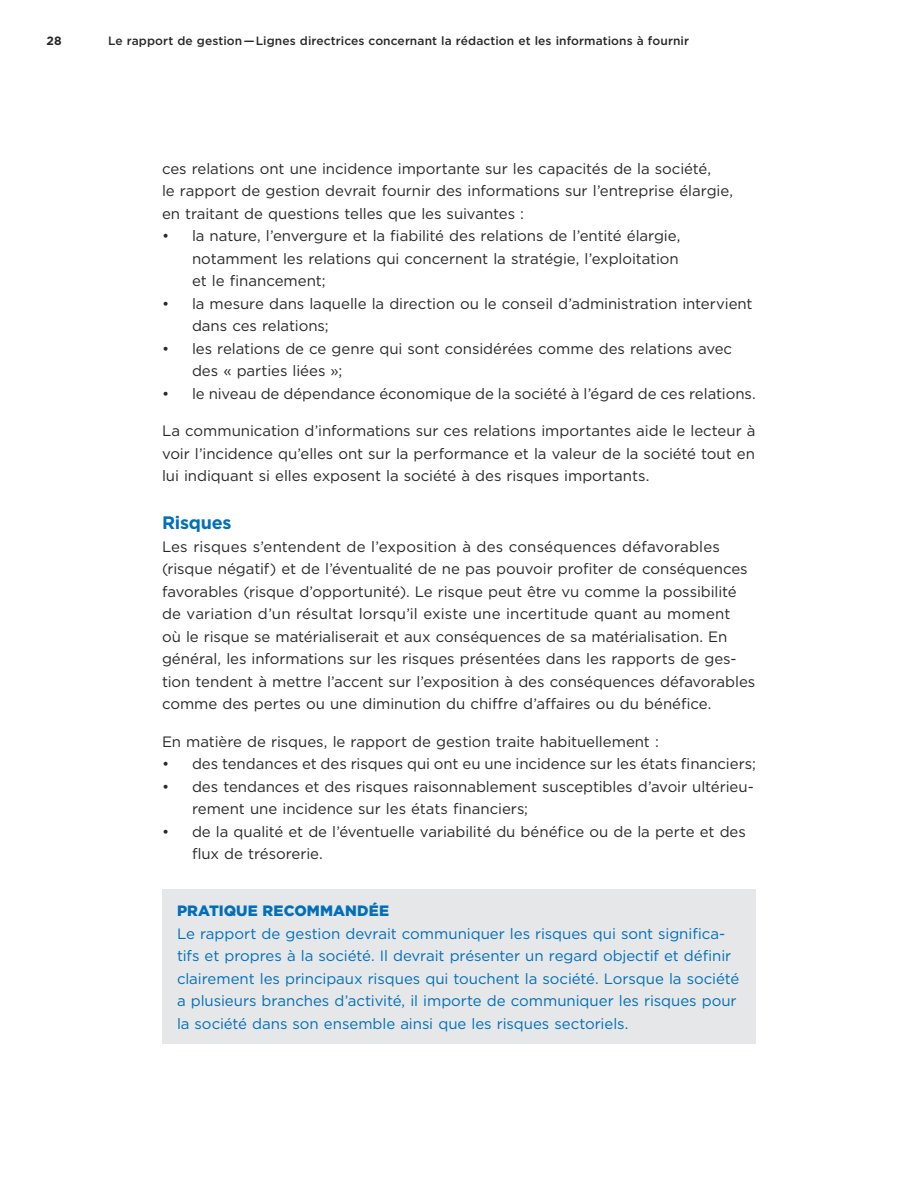
<style>
.page{position:relative;width:918px;height:1188px;background:#fff}
.page>*{position:absolute;margin:0;border:0;box-sizing:border-box;transform-origin:0 0}
.t1{font:700 18px "Gotham";letter-spacing:-.01em;color:#006fba}
.t2{font:15px/22.5px "Gotham";letter-spacing:-.005em;color:#292829}
.t3{font:15px/22.5px "Gotham";letter-spacing:-.005em;color:#006fba}
.t4{font:900 15px "Gotham";letter-spacing:.005em;color:#006fba}
.t5{font:500 12px "Gotham";letter-spacing:.005em;color:#292829}
.t6{font:700 12px "Gotham";color:#292829}
</style>
<div class="page">
<div style="left:162px;top:890px;width:594px;height:154px;background:#e6e7e8"></div>
<p class="t6" style="left:46px;top:33px;width:17px">28</p>
<p class="t5" style="left:108px;top:33px;width:583px">Le rapport de gestion — Lignes directrices concernant la rédaction et les informations à fournir</p>
<p class="t2" style="left:162px;top:157px;width:573px">ces relations ont une incidence importante sur les capacités de la société,<br>le rapport de gestion devrait fournir des informations sur l’entreprise élargie, en traitant de questions telles que les suivantes :</p>
<p class="t2" style="left:192px;top:225px;width:490px;text-align:justify;text-indent:-30px">• la nature, l’envergure et la fiabilité des relations de l’entité élargie, notamment les relations qui concernent la stratégie, l’exploitation et le financement;</p>
<p class="t2" style="left:192px;top:292px;width:562px;text-indent:-30px">• la mesure dans laquelle la direction ou le conseil d’administration intervient dans ces relations;</p>
<p class="t2" style="left:192px;top:337px;width:542px;text-indent:-30px">• les relations de ce genre qui sont considérées comme des relations avec des « parties liées »;</p>
<p class="t2" style="left:162px;top:382px;width:595px">• le niveau de dépendance économique de la société à l’égard de ces relations.</p>
<p class="t2" style="left:162px;top:420px;width:595px;text-align:justify">La communication d’informations sur ces relations importantes aide le lecteur à voir l’incidence qu’elles ont sur la performance et la valeur de la société tout en lui indiquant si elles exposent la société à des risques importants.</p>
<p class="t1" style="left:162px;top:511px;width:71px">Risques</p>
<p class="t2" style="left:162px;top:535px;width:595px">Les risques s’entendent de l’exposition à des conséquences défavorables (risque négatif) et de l’éventualité de ne pas pouvoir profiter de conséquences favorables (risque d’opportunité). Le risque peut être vu comme la possibilité de variation d’un résultat lorsqu’il existe une incertitude quant au moment<br>où le risque se matérialiserait et aux conséquences de sa matérialisation. En général, les informations sur les risques présentées dans les rapports de ges&shy;tion tendent à mettre l’accent sur l’exposition à des conséquences défavorables comme des pertes ou une diminution du chiffre d’affaires ou du bénéfice.</p>
<p class="t2" style="left:162px;top:730px;width:498px">En matière de risques, le rapport de gestion traite habituellement :</p>
<p class="t2" style="left:162px;top:753px;width:595px">• des tendances et des risques qui ont eu une incidence sur les états financiers;</p>
<p class="t2" style="left:192px;top:775px;width:563px;text-indent:-30px">• des tendances et des risques raisonnablement susceptibles d’avoir ultérieu&shy;rement une incidence sur les états financiers;</p>
<p class="t2" style="left:192px;top:820px;width:555px;text-indent:-30px">• de la qualité et de l’éventuelle variabilité du bénéfice ou de la perte et des flux de trésorerie.</p>
<p class="t4" style="left:177px;top:901px;width:214px">PRATIQUE RECOMMANDÉE</p>
<p class="t3" style="left:177px;top:922px;width:564px">Le rapport de gestion devrait communiquer les risques qui sont significa&shy;tifs et propres à la société. Il devrait présenter un regard objectif et définir clairement les principaux risques qui touchent la société. Lorsque la société a plusieurs branches d’activité, il importe de communiquer les risques pour la société dans son ensemble ainsi que les risques sectoriels.</p>
</div>
